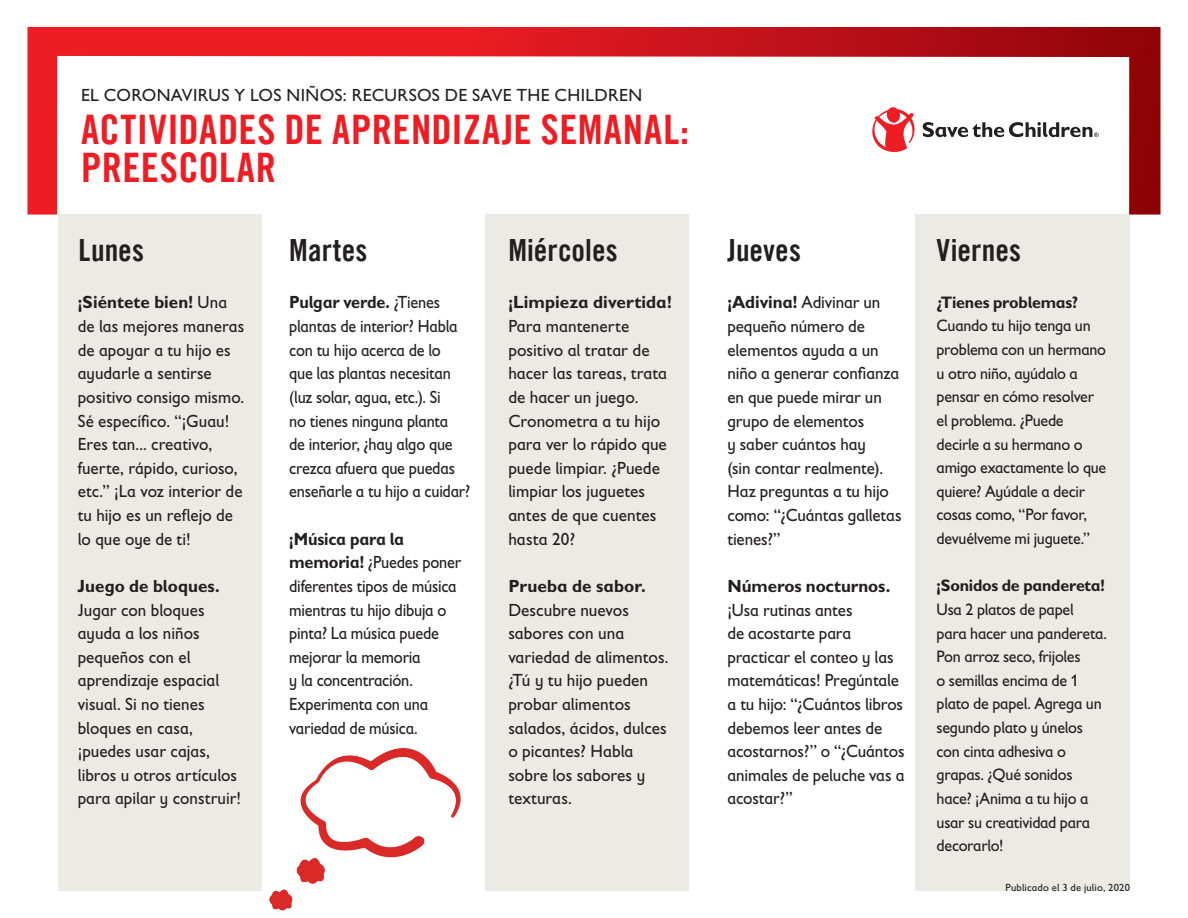
<style>
.page{position:relative;width:1188px;height:918px;background:#fff}
.page>*{position:absolute;margin:0;border:0;box-sizing:border-box;transform-origin:0 0}
.t1{font:40.8px/38.2px "Trade Gothic LT Com Bd Cn 20";letter-spacing:.01em;color:#ee1d23}
.t2{font:30.6px "Trade Gothic LT Com Bd Cn 20";letter-spacing:.005em;color:#231f20}
.t3{font:17.7px/23.5px "Gill Sans Infant Std";letter-spacing:-.005em;color:#231f20;scale:.96 1}
.t4{font:17.7px/23.5px "Gill Sans Infant Std";letter-spacing:-.005em;color:#231f20;scale:.92 1}
.t5{font:17.7px/23.5px "Gill Sans Infant Std";letter-spacing:-.005em;color:#231f20}
.t6{font:17.7px "Gill Sans Infant Std";letter-spacing:.02em;color:#231f20}
.t7{font:700 17.7px "Gill Sans Infant Std";color:#231f20}
.t8{font:700 17.7px "Gill Sans Infant Std";color:#231f20;scale:.96 1}
.t9{font:16.8px/23.7px "Gill Sans Infant Std";letter-spacing:-.015em;color:#231f20;scale:.96 1}
.t10{font:700 16.8px "Gill Sans Infant Std";letter-spacing:-.015em;color:#231f20;scale:.96 1}
.t11{font:10.5px "Gill Sans Infant Std";letter-spacing:.02em;color:#231f20}
.s1{font-weight:700}
</style>
<div class="page">
<div style="left:58px;top:215px;width:203px;height:676px;background:#eceae4"></div>
<div style="left:485px;top:215px;width:203px;height:676px;background:#eceae4"></div>
<div style="left:916px;top:215px;width:214px;height:676px;background:#eceae4"></div>
<svg style="left:27px;top:27px;width:1134px;height:188px"></svg>
<svg style="left:872px;top:107px;width:44px;height:46px"></svg>
<svg style="left:923px;top:122px;width:176px;height:15px"></svg>
<img style="left:261px;top:719px;width:200px;height:192px">
<p class="t6" style="left:81px;top:84px;width:563px">EL CORONAVIRUS Y LOS NIÑOS: RECURSOS DE SAVE THE CHILDREN</p>
<h1 class="t1" style="left:81px;top:110px;width:610px">ACTIVIDADES DE APRENDIZAJE SEMANAL:<br>PREESCOLAR</h1>
<h2 class="t2" style="left:79px;top:231px;width:67px">Lunes</h2>
<h2 class="t2" style="left:289px;top:231px;width:80px">Martes</h2>
<h2 class="t2" style="left:508px;top:231px;width:111px">Miércoles</h2>
<h2 class="t2" style="left:727px;top:231px;width:75px">Jueves</h2>
<h2 class="t2" style="left:937px;top:231px;width:86px">Viernes</h2>
<p class="t3" style="left:78px;top:291px;width:175px"><span class="s1">¡Siéntete bien!</span> Una de las mejores maneras de apoyar a tu hijo es ayudarle a sentirse positivo consigo mismo.<br>Sé específico. “¡Guau!<br>Eres tan... creativo, fuerte, rápido, curioso, etc.” ¡La voz interior de tu hijo es un reflejo de lo que oye de ti!</p>
<p class="t8" style="left:78px;top:575px;width:149px">Juego de bloques.</p>
<p class="t3" style="left:78px;top:598px;width:172px">Jugar con bloques ayuda a los niños pequeños con el aprendizaje espacial visual. Si no tienes bloques en casa, ¡puedes usar cajas, libros u otros artículos para apilar y construir!</p>
<p class="t7" style="left:508px;top:292px;width:165px">¡Limpieza divertida!</p>
<p class="t5" style="left:508px;top:314px;width:160px">Para mantenerte positivo al tratar de hacer las tareas, trata de hacer un juego.<br>Cronometra a tu hijo para ver lo rápido que puede limpiar. ¿Puede limpiar los juguetes antes de que cuentes hasta 20?</p>
<p class="t7" style="left:508px;top:575px;width:139px">Prueba de sabor.</p>
<p class="t5" style="left:508px;top:598px;width:162px">Descubre nuevos sabores con una variedad de alimentos. ¿Tú y tu hijo pueden probar alimentos salados, ácidos, dulces o picantes? Habla sobre los sabores y texturas.</p>
<p class="t3" style="left:727px;top:291px;width:183px"><span class="s1">¡Adivina!</span> Adivinar un pequeño número de elementos ayuda a un niño a generar confianza en que puede mirar un grupo de elementos<br>y saber cuántos hay<br>(sin contar realmente).<br>Haz preguntas a tu hijo como: “¿Cuántas galletas tienes?”</p>
<p class="t8" style="left:727px;top:575px;width:171px">Números nocturnos.</p>
<p class="t3" style="left:727px;top:598px;width:186px">¡Usa rutinas antes<br>de acostarte para practicar el conteo y las matemáticas! Pregúntale a tu hijo: “¿Cuántos libros debemos leer antes de acostarnos?” o “¿Cuántos animales de peluche vas a acostar?”</p>
<p class="t10" style="left:937px;top:292px;width:149px">¿Tienes problemas?</p>
<p class="t9" style="left:937px;top:314px;width:178px">Cuando tu hijo tenga un problema con un hermano u otro niño, ayúdalo a pensar en cómo resolver el problema. ¿Puede decirle a su hermano o amigo exactamente lo que quiere? Ayúdale a decir cosas como, “Por favor, devuélveme mi juguete.”</p>
<p class="t10" style="left:937px;top:576px;width:177px">¡Sonidos de pandereta!</p>
<p class="t9" style="left:937px;top:597px;width:179px">Usa 2 platos de papel para hacer una pandereta.<br>Pon arroz seco, frijoles<br>o semillas encima de 1 plato de papel. Agrega un segundo plato y únelos con cinta adhesiva o grapas. ¿Qué sonidos hace? ¡Anima a tu hijo a usar su creatividad para decorarlo!</p>
<p class="t11" style="left:1005px;top:881px;width:126px">Publicado el 3 de julio, 2020</p>
<p class="t4" style="left:289px;top:291px;width:198px"><span class="s1">Pulgar verde.</span> ¿Tienes plantas de interior? Habla con tu hijo acerca de lo<br>que las plantas necesitan (luz solar, agua, etc.). Si<br>no tienes ninguna planta<br>de interior, ¿hay algo que crezca afuera que puedas enseñarle a tu hijo a cuidar?</p>
<p class="t4" style="left:289px;top:527px;width:189px"><span class="s1">¡Música para la memoria!</span> ¿Puedes poner diferentes tipos de música mientras tu hijo dibuja o pinta? La música puede mejorar la memoria<br>y la concentración.<br>Experimenta con una variedad de música.</p>
</div>
